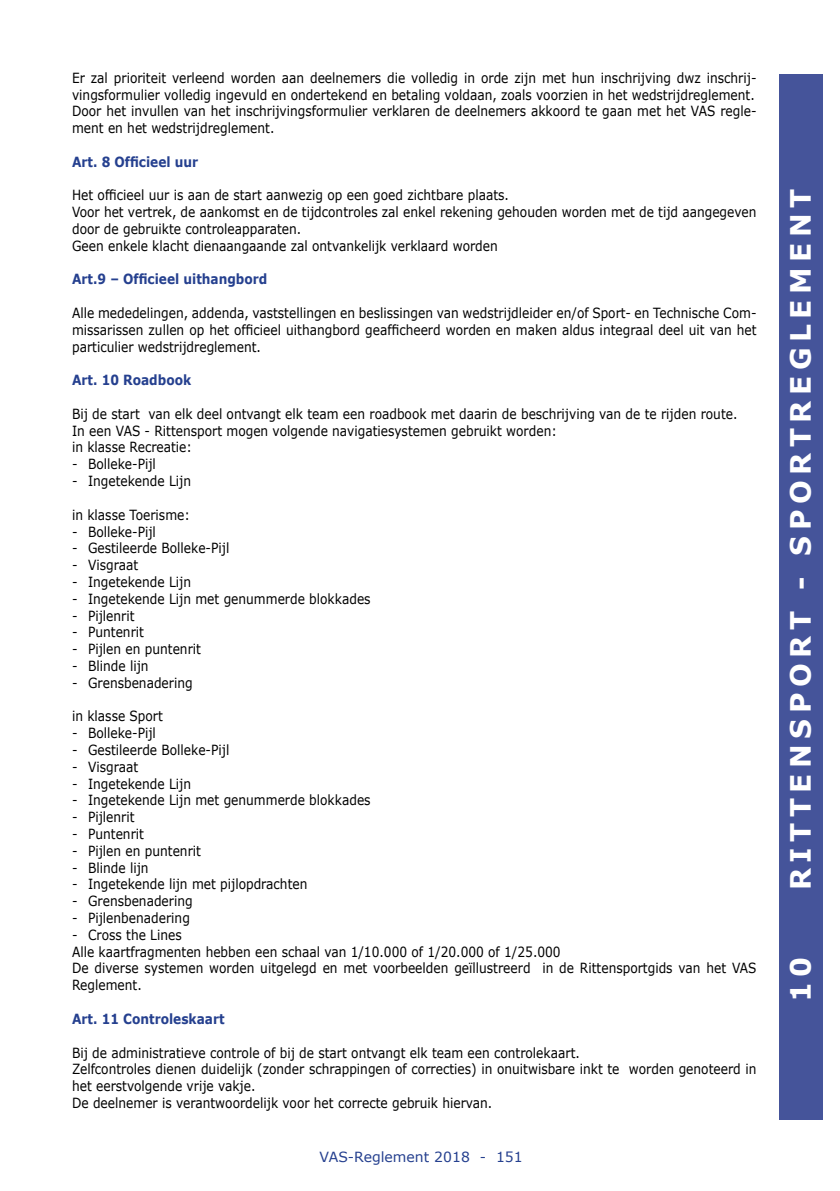
<style>
.page{position:relative;width:840px;height:1191px;background:#fff}
.page>*{position:absolute;margin:0;border:0;box-sizing:border-box;transform-origin:0 0}
.t1{font:700 28px "Verdana";letter-spacing:.2em;color:#fff}
.t2{font:14px/16.8px "Verdana";color:#000;scale:.87 1}
.t3{font:700 14px "Verdana";color:#25408f;scale:.87 1}
.t4{font:14px "Verdana";color:#25408f}
</style>
<div class="page">
<div style="left:778px;top:74px;width:43px;height:1045px;background:#45549a"></div>
<p class="t2" style="left:72px;top:69px;width:787px">Er zal prioriteit verleend worden aan deelnemers die volledig in orde zijn met hun inschrijving dwz inschrij&shy;vingsformulier volledig ingevuld en ondertekend en betaling voldaan, zoals voorzien in het wedstrijdreglement.<br>Door het invullen van het inschrijvingsformulier verklaren de deelnemers akkoord te gaan met het VAS regle&shy;ment en het wedstrijdreglement.</p>
<p class="t3" style="left:72px;top:153px;width:146px">Art. 8 Officieel uur</p>
<p class="t2" style="left:72px;top:186px;width:787px">Het officieel uur is aan de start aanwezig op een goed zichtbare plaats.<br>Voor het vertrek, de aankomst en de tijdcontroles zal enkel rekening gehouden worden met de tijd aangegeven door de gebruikte controleapparaten.<br>Geen enkele klacht dienaangaande zal ontvankelijk verklaard worden</p>
<p class="t3" style="left:72px;top:270px;width:226px">Art.9 – Officieel uithangbord</p>
<p class="t2" style="left:72px;top:304px;width:787px;text-align:justify">Alle mededelingen, addenda, vaststellingen en beslissingen van wedstrijdleider en/of Sport- en Technische Com&shy;missarissen zullen op het officieel uithangbord geafficheerd worden en maken aldus integraal deel uit van het particulier wedstrijdreglement.</p>
<p class="t3" style="left:72px;top:371px;width:138px">Art. 10 Roadbook</p>
<p class="t2" style="left:72px;top:405px;width:766px">Bij de start van elk deel ontvangt elk team een roadbook met daarin de beschrijving van de te rijden route.<br>In een VAS - Rittensport mogen volgende navigatiesystemen gebruikt worden:<br>in klasse Recreatie:</p>
<p class="t2" style="left:72px;top:455px;width:98px">- Bolleke-Pijl</p>
<p class="t2" style="left:72px;top:472px;width:138px">- Ingetekende Lijn</p>
<p class="t2" style="left:72px;top:506px;width:137px">in klasse Toerisme:</p>
<p class="t2" style="left:72px;top:522px;width:98px">- Bolleke-Pijl</p>
<p class="t2" style="left:72px;top:539px;width:182px">- Gestileerde Bolleke-Pijl</p>
<p class="t2" style="left:72px;top:556px;width:77px">- Visgraat</p>
<p class="t2" style="left:72px;top:573px;width:138px">- Ingetekende Lijn</p>
<p class="t2" style="left:72px;top:590px;width:344px">- Ingetekende Lijn met genummerde blokkades</p>
<p class="t2" style="left:72px;top:606px;width:73px">- Pijlenrit</p>
<p class="t2" style="left:72px;top:623px;width:84px">- Puntenrit</p>
<p class="t2" style="left:72px;top:640px;width:150px">- Pijlen en puntenrit</p>
<p class="t2" style="left:72px;top:657px;width:89px">- Blinde lijn</p>
<p class="t2" style="left:72px;top:674px;width:140px">- Grensbenadering</p>
<p class="t2" style="left:72px;top:707px;width:106px">in klasse Sport</p>
<p class="t2" style="left:72px;top:724px;width:98px">- Bolleke-Pijl</p>
<p class="t2" style="left:72px;top:741px;width:182px">- Gestileerde Bolleke-Pijl</p>
<p class="t2" style="left:72px;top:758px;width:77px">- Visgraat</p>
<p class="t2" style="left:72px;top:774px;width:138px">- Ingetekende Lijn</p>
<p class="t2" style="left:72px;top:791px;width:344px">- Ingetekende Lijn met genummerde blokkades</p>
<p class="t2" style="left:72px;top:808px;width:73px">- Pijlenrit</p>
<p class="t2" style="left:72px;top:825px;width:84px">- Puntenrit</p>
<p class="t2" style="left:72px;top:842px;width:150px">- Pijlen en puntenrit</p>
<p class="t2" style="left:72px;top:858px;width:89px">- Blinde lijn</p>
<p class="t2" style="left:72px;top:875px;width:272px">- Ingetekende lijn met pijlopdrachten</p>
<p class="t2" style="left:72px;top:892px;width:140px">- Grensbenadering</p>
<p class="t2" style="left:72px;top:909px;width:137px">- Pijlenbenadering</p>
<p class="t2" style="left:72px;top:926px;width:787px">- Cross the Lines<br>Alle kaartfragmenten hebben een schaal van 1/10.000 of 1/20.000 of 1/25.000<br>De diverse systemen worden uitgelegd en met voorbeelden geïllustreerd in de Rittensportgids van het VAS Reglement.</p>
<p class="t3" style="left:72px;top:1010px;width:177px">Art. 11 Controleskaart</p>
<p class="t2" style="left:72px;top:1043px;width:787px">Bij de administratieve controle of bij de start ontvangt elk team een controlekaart.<br>Zelfcontroles dienen duidelijk (zonder schrappingen of correcties) in onuitwisbare inkt te worden genoteerd in het eerstvolgende vrije vakje.<br>De deelnemer is verantwoordelijk voor het correcte gebruik hiervan.</p>
<p class="t4" style="left:319px;top:1148px;width:204px">VAS-Reglement 2018 - 151</p>
<h1 class="t1" style="left:782px;top:890px;width:703px;rotate:-90deg">RITTENSPORT - SPORTREGLEMENT</h1>
<h1 class="t1" style="left:782px;top:1002px;width:47px;rotate:-90deg">10</h1>
</div>
